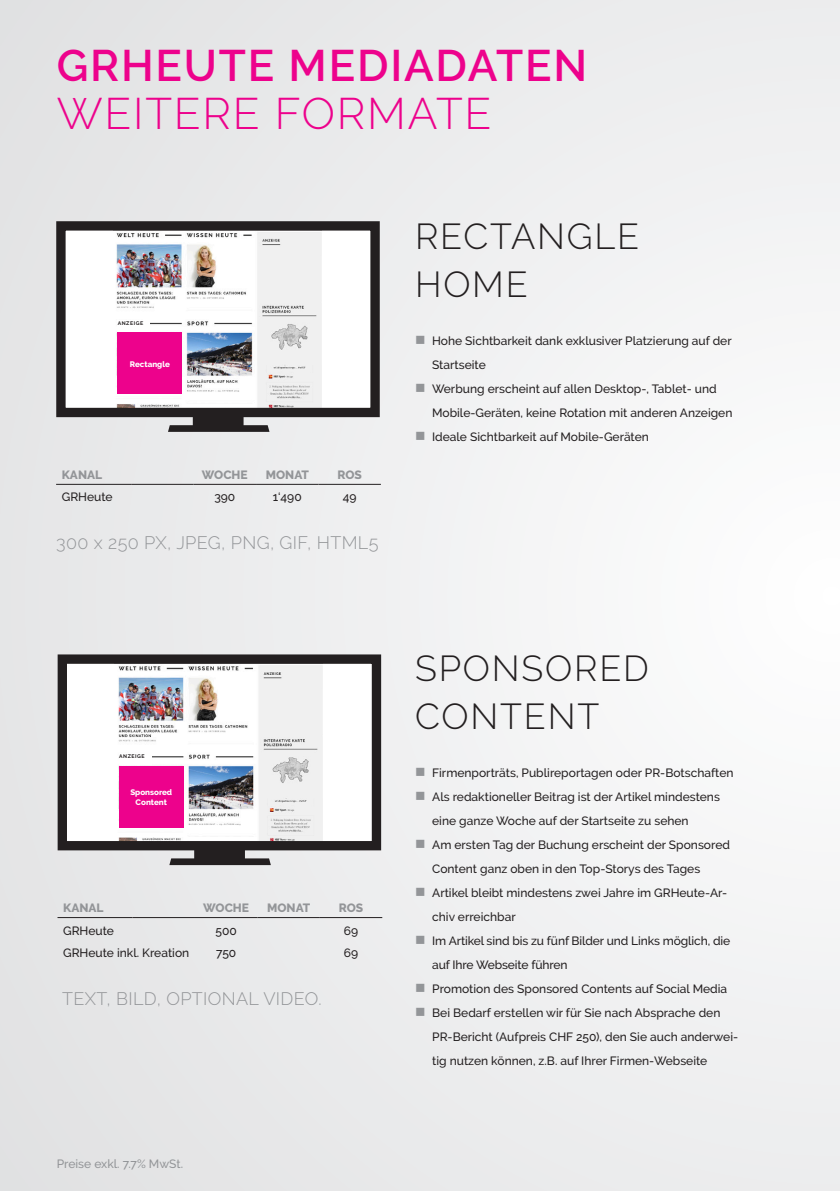
<style>
.page{position:relative;width:840px;height:1191px;background:#fff}
.page>*{position:absolute;margin:0;border:0;box-sizing:border-box;transform-origin:0 0}
.t1{font:600 44px "Raleway";letter-spacing:.04em;color:#ed028c}
.t2{font:300 44px "Raleway";letter-spacing:.04em;color:#ed028c}
.t3{font:300 36px/48px "Raleway";letter-spacing:.05em;color:#231f20}
.t4{font:300 18px "Raleway";letter-spacing:.02em;color:#939598}
.t5{font:500 12px/24px "Raleway";color:#231f20}
.t6{font:800 12px "Raleway";color:#939598}
.t7{font:500 12px "Raleway";color:#939598}
.t8{font:800 8px "Raleway";color:#fff}
.t9{font:700 5.2px "Raleway";letter-spacing:.1em;color:#231f20}
.s1{color:#939598}
</style>
<div class="page">
<div style="left:0;top:0;width:839px;height:1191px;background:#eeeeef"></div>
<div style="left:62px;top:226px;width:314px;height:185px;background:#fff"></div>
<div style="left:62px;top:660px;width:314px;height:185px;background:#fff"></div>
<hr style="left:56px;top:484px;width:75px;height:1px;background:#231f20">
<hr style="left:131px;top:484px;width:62px;height:1px;background:#231f20">
<hr style="left:193px;top:484px;width:63px;height:1px;background:#231f20">
<hr style="left:256px;top:484px;width:62px;height:1px;background:#231f20">
<hr style="left:318px;top:484px;width:62px;height:1px;background:#231f20">
<img style="left:116px;top:232px;width:205px;height:175px">
<div style="left:118px;top:332px;width:64px;height:62px;background:#ed028c"></div>
<div style="left:56px;top:221px;width:323px;height:196px;border:9px solid #231f20"></div>
<svg style="left:168px;top:416px;width:101px;height:16px"></svg>
<div style="left:118px;top:320px;width:32px;height:11px;background:#fff"></div>
<hr style="left:57px;top:917px;width:75px;height:1px;background:#231f20">
<hr style="left:132px;top:917px;width:63px;height:1px;background:#231f20">
<hr style="left:195px;top:917px;width:62px;height:1px;background:#231f20">
<hr style="left:257px;top:917px;width:62px;height:1px;background:#231f20">
<hr style="left:319px;top:917px;width:63px;height:1px;background:#231f20">
<img style="left:118px;top:665px;width:205px;height:175px">
<div style="left:119px;top:766px;width:64px;height:61px;background:#ed028c"></div>
<div style="left:58px;top:654px;width:323px;height:196px;border:9px solid #231f20"></div>
<svg style="left:169px;top:849px;width:102px;height:16px"></svg>
<div style="left:119px;top:753px;width:32px;height:11px;background:#fff"></div>
<p class="t1" style="left:57px;top:40px;width:531px">GRHEUTE MEDIADATEN</p>
<p class="t2" style="left:57px;top:88px;width:436px">WEITERE FORMATE</p>
<p class="t9" style="left:118px;top:320px;width:27px">ANZEIGE</p>
<p class="t8" style="left:130px;top:360px;width:42px">Rectangle</p>
<p class="t6" style="left:62px;top:467px;width:42px">KANAL</p>
<p class="t6" style="left:202px;top:467px;width:47px">WOCHE</p>
<p class="t6" style="left:265px;top:467px;width:45px">MONAT</p>
<p class="t6" style="left:337px;top:467px;width:26px">ROS</p>
<p class="t5" style="left:62px;top:485px;width:52px">GRHeute</p>
<p class="t5" style="left:214px;top:485px;width:22px">390</p>
<p class="t5" style="left:272px;top:485px;width:31px">1‘490</p>
<p class="t5" style="left:342px;top:485px;width:15px">49</p>
<p class="t4" style="left:56px;top:532px;width:323px">300 x 250 PX, JPEG, PNG, GIF, HTML5</p>
<p class="t3" style="left:415px;top:212px;width:226px">RECTANGLE</p>
<p class="t3" style="left:415px;top:260px;width:114px">HOME</p>
<p class="t5" style="left:432px;top:328px;width:301px;text-indent:-17px"><span class="s1">■</span> Hohe Sichtbarkeit dank exklusiver Platzierung auf der<br>Startseite</p>
<p class="t5" style="left:432px;top:376px;width:302px;text-indent:-17px"><span class="s1">■</span> Werbung erscheint auf allen Desktop-, Tablet- und<br>Mobile-Geräten, keine Rotation mit anderen Anzeigen</p>
<p class="t5" style="left:415px;top:424px;width:235px"><span class="s1">■</span> Ideale Sichtbarkeit auf Mobile-Geräten</p>
<p class="t9" style="left:119px;top:753px;width:27px">ANZEIGE</p>
<p class="t8" style="left:130px;top:788px;width:43px">Sponsored</p>
<p class="t8" style="left:135px;top:797px;width:33px">Content</p>
<p class="t6" style="left:63px;top:901px;width:42px">KANAL</p>
<p class="t6" style="left:203px;top:901px;width:47px">WOCHE</p>
<p class="t6" style="left:267px;top:901px;width:45px">MONAT</p>
<p class="t6" style="left:338px;top:901px;width:26px">ROS</p>
<p class="t5" style="left:63px;top:918px;width:52px">GRHeute</p>
<p class="t5" style="left:215px;top:918px;width:23px">500</p>
<p class="t5" style="left:344px;top:918px;width:16px">69</p>
<p class="t5" style="left:63px;top:941px;width:127px">GRHeute inkl. Kreation</p>
<p class="t5" style="left:216px;top:941px;width:22px">750</p>
<p class="t5" style="left:344px;top:941px;width:16px">69</p>
<p class="t4" style="left:62px;top:988px;width:261px">TEXT, BILD, OPTIONAL VIDEO.</p>
<p class="t7" style="left:57px;top:1157px;width:128px">Preise exkl. 7.7% MwSt.</p>
<p class="t3" style="left:415px;top:644px;width:235px">SPONSORED<br>CONTENT</p>
<p class="t5" style="left:415px;top:760px;width:319px"><span class="s1">■</span> Firmenporträts, Publireportagen oder PR-Botschaften</p>
<p class="t5" style="left:432px;top:784px;width:289px;text-indent:-17px"><span class="s1">■</span> Als redaktioneller Beitrag ist der Artikel mindestens eine ganze Woche auf der Startseite zu sehen</p>
<p class="t5" style="left:432px;top:832px;width:299px;text-indent:-17px"><span class="s1">■</span> Am ersten Tag der Buchung erscheint der Sponsored<br>Content ganz oben in den Top-Storys des Tages</p>
<p class="t5" style="left:432px;top:880px;width:296px;text-indent:-17px"><span class="s1">■</span> Artikel bleibt mindestens zwei Jahre im GRHeute-Ar&shy;chiv erreichbar</p>
<p class="t5" style="left:432px;top:928px;width:299px;text-indent:-17px"><span class="s1">■</span> Im Artikel sind bis zu fünf Bilder und Links möglich, die auf Ihre Webseite führen</p>
<p class="t5" style="left:415px;top:976px;width:313px"><span class="s1">■</span> Promotion des Sponsored Contents auf Social Media</p>
<p class="t5" style="left:432px;top:1000px;width:307px;text-indent:-17px"><span class="s1">■</span> Bei Bedarf erstellen wir für Sie nach Absprache den<br>PR-Bericht (Aufpreis CHF 250), den Sie auch anderwei&shy;tig nutzen können, z.B. auf Ihrer Firmen-Webseite</p>
</div>
